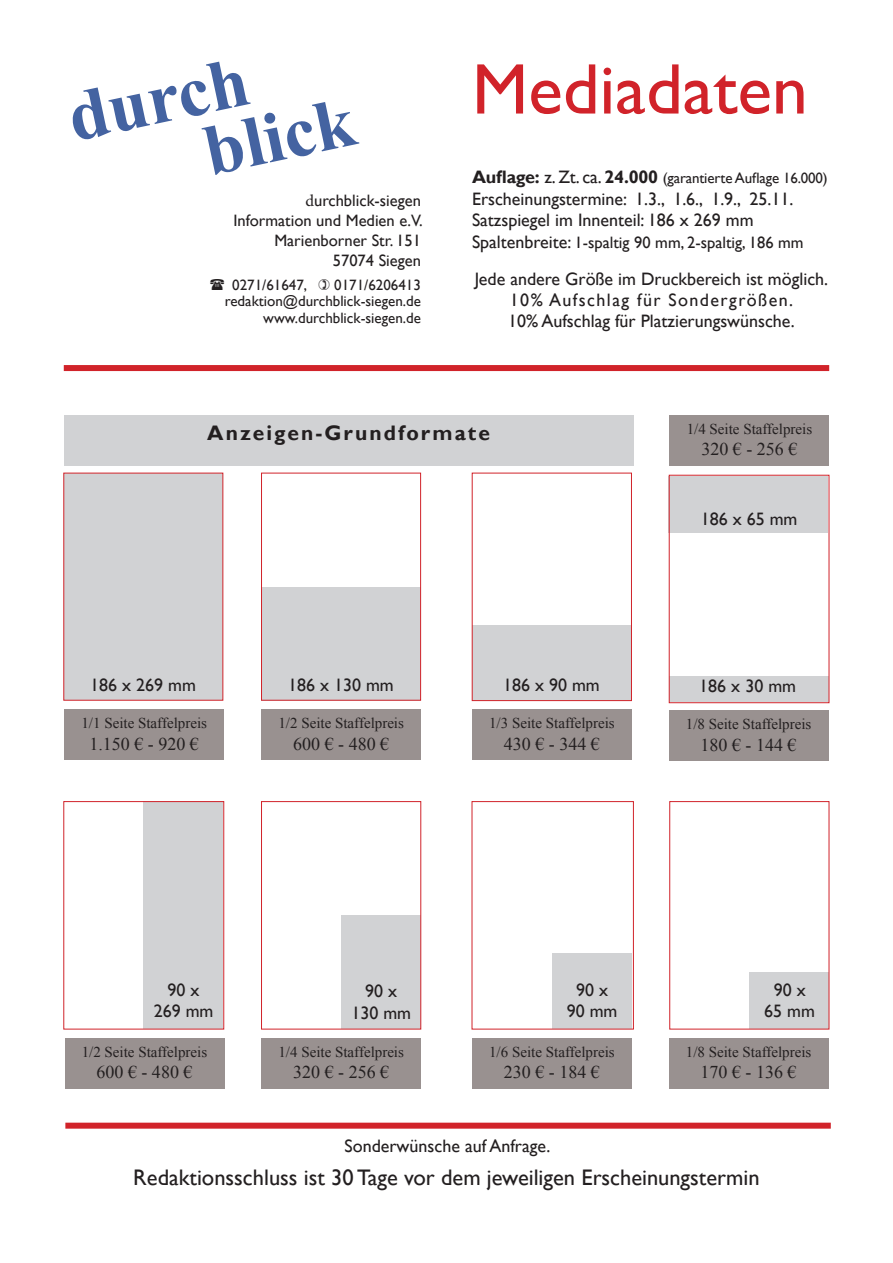
<style>
.page{position:relative;width:893px;height:1263px;background:#fff}
.page>*{position:absolute;margin:0;border:0;box-sizing:border-box;transform-origin:0 0}
.t1{font:72px "Gill Sans";color:#d1232a}
.t2{font:700 72px "Times New Roman";color:#4463a1}
.t3{font:22.5px "Gill Sans";color:#231f20}
.t4{font:700 21px "Gill Sans";letter-spacing:.1em;color:#231f20}
.t5{font:18px "Gill Sans";color:#231f20}
.t6{font:18px "Times New Roman";color:#231f20}
.t7{font:18px "Gill Sans";letter-spacing:.08em;color:#231f20}
.t8{font:16.5px "Gill Sans";color:#231f20}
.t9{font:15px "Times New Roman";color:#231f20}
.t10{font:15px "Gill Sans";color:#231f20}
.s1{font-family:"Minion Pro"}
.s2{font-weight:700;font-size:18px}
.s3{font-size:18px}
</style>
<div class="page">
<div style="left:670px;top:676px;width:159px;height:26px;background:#d1d2d4"></div>
<div style="left:64px;top:365px;width:765px;height:6px;background:#d1232a"></div>
<div style="left:65px;top:1123px;width:766px;height:6px;background:#d1232a"></div>
<div style="left:749px;top:972px;width:80px;height:57px;background:#d1d2d4"></div>
<div style="left:552px;top:953px;width:79px;height:76px;background:#d1d2d4"></div>
<div style="left:341px;top:915px;width:80px;height:114px;background:#d1d2d4"></div>
<div style="left:143px;top:801px;width:80px;height:228px;background:#d1d2d4"></div>
<div style="left:669px;top:476px;width:159px;height:57px;background:#d1d2d4"></div>
<div style="left:472px;top:625px;width:159px;height:76px;background:#d1d2d4"></div>
<div style="left:261px;top:587px;width:160px;height:114px;background:#d1d2d4"></div>
<div style="left:63px;top:473px;width:160px;height:228px;background:#d1d2d4;border:1px solid #d1232a"></div>
<div style="left:261px;top:473px;width:160px;height:228px;border:1px solid #d1232a"></div>
<div style="left:472px;top:473px;width:160px;height:228px;border:1px solid #d1232a"></div>
<div style="left:64px;top:801px;width:160px;height:228px;border:1px solid #d1232a"></div>
<div style="left:261px;top:801px;width:160px;height:228px;border:1px solid #d1232a"></div>
<div style="left:472px;top:801px;width:162px;height:228px;border:1px solid #d1232a"></div>
<div style="left:669px;top:801px;width:160px;height:228px;border:1px solid #d1232a"></div>
<div style="left:64px;top:709px;width:160px;height:51px;background:#999190"></div>
<div style="left:261px;top:709px;width:160px;height:51px;background:#999190"></div>
<div style="left:472px;top:709px;width:160px;height:51px;background:#999190"></div>
<div style="left:670px;top:415px;width:159px;height:50px;background:#999190"></div>
<div style="left:65px;top:1037px;width:159px;height:51px;background:#999190"></div>
<div style="left:261px;top:1037px;width:160px;height:51px;background:#999190"></div>
<div style="left:472px;top:1037px;width:160px;height:51px;background:#999190"></div>
<div style="left:669px;top:1037px;width:159px;height:51px;background:#999190"></div>
<div style="left:64px;top:415px;width:570px;height:50px;background:#d1d2d4"></div>
<div style="left:669px;top:710px;width:159px;height:51px;background:#999190"></div>
<div style="left:669px;top:475px;width:160px;height:228px;border:1px solid #d1232a"></div>
<p class="t2" style="left:59px;top:69px;width:184px;rotate:-12deg">durch</p>
<p class="t2" style="left:195px;top:103px;width:154px;rotate:-12deg">blick</p>
<p class="t8" style="left:305px;top:191px;width:117px"><span class="s1">d</span>urchblick-siegen</p>
<p class="t8" style="left:233px;top:211px;width:191px">Information und Medien e.V.</p>
<p class="t8" style="left:274px;top:231px;width:148px">Marienborner Str. 151</p>
<p class="t8" style="left:333px;top:251px;width:90px">57074 Siegen</p>
<p class="t10" style="left:232px;top:276px;width:76px">0271/61647,</p>
<p class="t10" style="left:334px;top:276px;width:88px">0171/6206413</p>
<p class="t10" style="left:225px;top:292px;width:198px">redaktion@durchblick-siegen.de</p>
<p class="t10" style="left:263px;top:309px;width:159px">www.durchblick-siegen.de</p>
<p class="t1" style="left:472px;top:47px;width:337px">Mediadaten</p>
<p class="t10" style="left:472px;top:169px;width:357px"><span class="s2">Auflage:</span> <span class="s3">z. Zt. ca.</span> <span class="s2">24.000</span> (garantierte Auflage 16.000)</p>
<p class="t5" style="left:472px;top:188px;width:323px">Erscheinungstermine: 1.3., 1.6., 1.9., 25.11.</p>
<p class="t5" style="left:472px;top:210px;width:283px">Satzspiegel im Innenteil: 186 x 269 mm</p>
<p class="t8" style="left:472px;top:233px;width:333px"><span class="s3">Spaltenbreite:</span> 1-spaltig 90 mm, 2-spaltig, 186 mm</p>
<p class="t5" style="left:475px;top:269px;width:355px">Jede andere Größe im Druckbereich ist möglich.</p>
<p class="t7" style="left:510px;top:290px;width:285px">10% Aufschlag für Sondergrößen.</p>
<p class="t5" style="left:508px;top:311px;width:288px">10% Aufschlag für Platzierungswünsche.</p>
<p class="t4" style="left:207px;top:420px;width:284px">Anzeigen-Grundformate</p>
<p class="t5" style="left:90px;top:674px;width:107px">186 x 269 mm</p>
<p class="t5" style="left:288px;top:674px;width:107px">186 x 130 mm</p>
<p class="t5" style="left:503px;top:674px;width:98px">186 x 90 mm</p>
<p class="t9" style="left:81px;top:713px;width:127px">1/1 Seite Staffelpreis</p>
<p class="t6" style="left:89px;top:732px;width:111px">1.150 € - 920 €</p>
<p class="t9" style="left:278px;top:713px;width:127px">1/2 Seite Staffelpreis</p>
<p class="t6" style="left:293px;top:732px;width:97px">600 € - 480 €</p>
<p class="t9" style="left:489px;top:713px;width:127px">1/3 Seite Staffelpreis</p>
<p class="t6" style="left:504px;top:732px;width:97px">430 € - 344 €</p>
<p class="t9" style="left:687px;top:418px;width:127px">1/4 Seite Staffelpreis</p>
<p class="t6" style="left:701px;top:437px;width:97px">320 € - 256 €</p>
<p class="t5" style="left:701px;top:508px;width:98px">186 x 65 mm</p>
<p class="t5" style="left:699px;top:675px;width:98px">186 x 30 mm</p>
<p class="t9" style="left:686px;top:714px;width:127px">1/8 Seite Staffelpreis</p>
<p class="t6" style="left:701px;top:732px;width:97px">180 € - 144 €</p>
<p class="t5" style="left:168px;top:979px;width:34px">90 x</p>
<p class="t5" style="left:154px;top:1001px;width:61px">269 mm</p>
<p class="t9" style="left:82px;top:1041px;width:127px">1/2 Seite Staffelpreis</p>
<p class="t6" style="left:96px;top:1060px;width:97px">600 € - 480 €</p>
<p class="t5" style="left:365px;top:981px;width:34px">90 x</p>
<p class="t5" style="left:351px;top:1002px;width:61px">130 mm</p>
<p class="t9" style="left:278px;top:1041px;width:127px">1/4 Seite Staffelpreis</p>
<p class="t6" style="left:293px;top:1060px;width:97px">320 € - 256 €</p>
<p class="t5" style="left:576px;top:979px;width:34px">90 x</p>
<p class="t5" style="left:567px;top:1001px;width:52px">90 mm</p>
<p class="t9" style="left:489px;top:1041px;width:127px">1/6 Seite Staffelpreis</p>
<p class="t6" style="left:504px;top:1060px;width:97px">230 € - 184 €</p>
<p class="t5" style="left:344px;top:1135px;width:207px">Sonderwünsche auf Anfrage.</p>
<p class="t5" style="left:774px;top:979px;width:34px">90 x</p>
<p class="t5" style="left:764px;top:1001px;width:52px">65 mm</p>
<p class="t9" style="left:686px;top:1041px;width:127px">1/8 Seite Staffelpreis</p>
<p class="t6" style="left:701px;top:1060px;width:97px">170 € - 136 €</p>
<p class="t3" style="left:133px;top:1164px;width:628px">Redaktionsschluss ist 30 Tage vor dem jeweiligen Erscheinungstermin</p>
</div>
